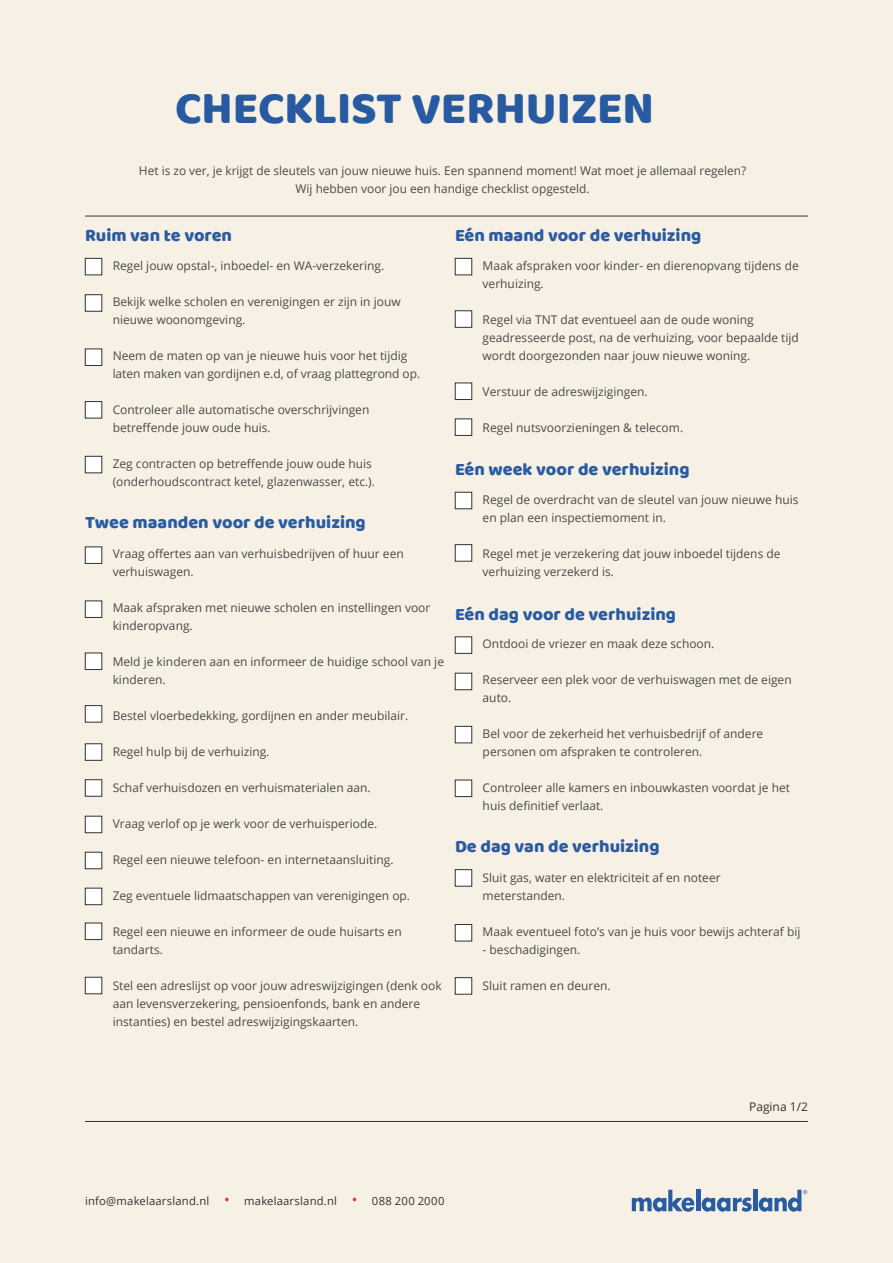
<style>
.page{position:relative;width:893px;height:1263px;background:#f7f1e5}
.page>*{position:absolute;margin:0;border:0;box-sizing:border-box;transform-origin:0 0}
.t1{font:46.5px "Baloo";color:#285aa1}
.t2{font:18px "Baloo";color:#2a5ba1}
.t3{font:12px/18px "Open Sans";color:#4a4a49}
.t4{font:12px "Open Sans";color:#333232}
.t5{font:11.25px "Open Sans";letter-spacing:.015em;color:#333232}
.t6{font:11.25px "Open Sans";letter-spacing:.035em;color:#333232}
.s1{font-size:15px;color:#d34016}
</style>
<div class="page">
<svg style="left:632px;top:1190px;width:62px;height:22px"></svg>
<hr style="left:696px;top:1190px;width:4px;height:21px;background:#295ba1">
<svg style="left:702px;top:1197px;width:50px;height:15px"></svg>
<hr style="left:753px;top:1190px;width:4px;height:21px;background:#295ba1">
<svg style="left:759px;top:1190px;width:48px;height:22px"></svg>
<hr style="left:85px;top:216px;width:723px;height:1px;background:#333">
<div style="left:85px;top:258px;width:17px;height:17px;background:#fff;border:1px solid #333232"></div>
<div style="left:455px;top:258px;width:17px;height:17px;background:#fff;border:1px solid #333232"></div>
<div style="left:455px;top:637px;width:17px;height:17px;background:#fff;border:1px solid #333232"></div>
<div style="left:455px;top:869px;width:17px;height:17px;background:#fff;border:1px solid #333232"></div>
<div style="left:455px;top:492px;width:17px;height:17px;background:#fff;border:1px solid #333232"></div>
<div style="left:85px;top:294px;width:17px;height:17px;background:#fff;border:1px solid #333232"></div>
<div style="left:455px;top:311px;width:17px;height:17px;background:#fff;border:1px solid #333232"></div>
<div style="left:455px;top:673px;width:17px;height:17px;background:#fff;border:1px solid #333232"></div>
<div style="left:455px;top:924px;width:17px;height:17px;background:#fff;border:1px solid #333232"></div>
<div style="left:455px;top:544px;width:17px;height:17px;background:#fff;border:1px solid #333232"></div>
<div style="left:85px;top:601px;width:17px;height:17px;background:#fff;border:1px solid #333232"></div>
<div style="left:85px;top:547px;width:17px;height:17px;background:#fff;border:1px solid #333232"></div>
<div style="left:85px;top:349px;width:17px;height:17px;background:#fff;border:1px solid #333232"></div>
<div style="left:455px;top:383px;width:17px;height:17px;background:#fff;border:1px solid #333232"></div>
<div style="left:455px;top:726px;width:17px;height:17px;background:#fff;border:1px solid #333232"></div>
<div style="left:455px;top:977px;width:17px;height:17px;background:#fff;border:1px solid #333232"></div>
<div style="left:85px;top:653px;width:17px;height:17px;background:#fff;border:1px solid #333232"></div>
<div style="left:85px;top:401px;width:17px;height:17px;background:#fff;border:1px solid #333232"></div>
<div style="left:455px;top:419px;width:17px;height:17px;background:#fff;border:1px solid #333232"></div>
<div style="left:455px;top:780px;width:17px;height:17px;background:#fff;border:1px solid #333232"></div>
<div style="left:85px;top:705px;width:17px;height:17px;background:#fff;border:1px solid #333232"></div>
<div style="left:85px;top:816px;width:17px;height:17px;background:#fff;border:1px solid #333232"></div>
<div style="left:85px;top:456px;width:17px;height:17px;background:#fff;border:1px solid #333232"></div>
<div style="left:85px;top:743px;width:17px;height:17px;background:#fff;border:1px solid #333232"></div>
<div style="left:85px;top:852px;width:17px;height:17px;background:#fff;border:1px solid #333232"></div>
<div style="left:85px;top:779px;width:17px;height:17px;background:#fff;border:1px solid #333232"></div>
<div style="left:85px;top:888px;width:17px;height:17px;background:#fff;border:1px solid #333232"></div>
<div style="left:85px;top:923px;width:17px;height:17px;background:#fff;border:1px solid #333232"></div>
<div style="left:85px;top:977px;width:17px;height:17px;background:#fff;border:1px solid #333232"></div>
<hr style="left:85px;top:1121px;width:723px;height:1px;background:#333">
<h1 class="t1" style="left:175px;top:80px;width:481px">CHECKLIST VERHUIZEN</h1>
<p class="t3" style="left:139px;top:161px;width:609px;text-align:center">Het is zo ver, je krijgt de sleutels van jouw nieuwe huis. Een spannend moment! Wat moet je allemaal regelen?<br>Wij hebben voor jou een handige checklist opgesteld.</p>
<h2 class="t2" style="left:85px;top:224px;width:148px">Ruim van te voren</h2>
<h2 class="t2" style="left:455px;top:224px;width:248px">Eén maand voor de verhuizing</h2>
<p class="t3" style="left:113px;top:256px;width:273px">Regel jouw opstal-, inboedel- en WA-verzekering.</p>
<p class="t3" style="left:113px;top:292px;width:290px">Bekijk welke scholen en verenigingen er zijn in jouw nieuwe woonomgeving.</p>
<p class="t3" style="left:113px;top:346px;width:309px">Neem de maten op van je nieuwe huis voor het tijdig laten maken van gordijnen e.d, of vraag plattegrond op.</p>
<p class="t3" style="left:113px;top:400px;width:258px">Controleer alle automatische overschrijvingen betreffende jouw oude huis.</p>
<p class="t3" style="left:113px;top:454px;width:264px">Zeg contracten op betreffende jouw oude huis (onderhoudscontract ketel, glazenwasser, etc.).</p>
<h2 class="t2" style="left:85px;top:512px;width:282px">Twee maanden voor de verhuizing</h2>
<p class="t3" style="left:113px;top:544px;width:293px">Vraag offertes aan van verhuisbedrijven of huur een verhuiswagen.</p>
<p class="t3" style="left:113px;top:598px;width:319px">Maak afspraken met nieuwe scholen en instellingen voor kinderopvang.</p>
<p class="t3" style="left:113px;top:652px;width:333px">Meld je kinderen aan en informeer de huidige school van je kinderen.</p>
<p class="t3" style="left:113px;top:706px;width:297px">Bestel vloerbedekking, gordijnen en ander meubilair.</p>
<p class="t3" style="left:113px;top:742px;width:158px">Regel hulp bij de verhuizing.</p>
<p class="t3" style="left:113px;top:778px;width:260px">Schaf verhuisdozen en verhuismaterialen aan.</p>
<p class="t3" style="left:113px;top:814px;width:266px">Vraag verlof op je werk voor de verhuisperiode.</p>
<p class="t3" style="left:113px;top:850px;width:283px">Regel een nieuwe telefoon- en internetaansluiting.</p>
<p class="t3" style="left:113px;top:886px;width:299px">Zeg eventuele lidmaatschappen van verenigingen op.</p>
<p class="t3" style="left:113px;top:922px;width:291px">Regel een nieuwe en informeer de oude huisarts en tandarts.</p>
<p class="t3" style="left:113px;top:976px;width:331px">Stel een adreslijst op voor jouw adreswijzigingen (denk ook aan levensverzekering, pensioenfonds, bank en andere instanties) en bestel adreswijzigingskaarten.</p>
<p class="t3" style="left:483px;top:256px;width:318px">Maak afspraken voor kinder- en dierenopvang tijdens de verhuizing.</p>
<p class="t3" style="left:483px;top:310px;width:318px">Regel via TNT dat eventueel aan de oude woning geadresseerde post, na de verhuizing, voor bepaalde tijd wordt doorgezonden naar jouw nieuwe woning.</p>
<p class="t3" style="left:483px;top:382px;width:166px">Verstuur de adreswijzigingen.</p>
<p class="t3" style="left:483px;top:418px;width:202px">Regel nutsvoorzieningen &amp; telecom.</p>
<h2 class="t2" style="left:455px;top:458px;width:236px">Eén week voor de verhuizing</h2>
<p class="t3" style="left:483px;top:490px;width:317px">Regel de overdracht van de sleutel van jouw nieuwe huis en plan een inspectiemoment in.</p>
<p class="t3" style="left:483px;top:544px;width:299px">Regel met je verzekering dat jouw inboedel tijdens de verhuizing verzekerd is.</p>
<h2 class="t2" style="left:455px;top:603px;width:223px">Eén dag voor de verhuizing</h2>
<p class="t3" style="left:483px;top:634px;width:233px">Ontdooi de vriezer en maak deze schoon.</p>
<p class="t3" style="left:483px;top:670px;width:311px">Reserveer een plek voor de verhuiswagen met de eigen auto.</p>
<p class="t3" style="left:483px;top:724px;width:282px">Bel voor de zekerheid het verhuisbedrijf of andere personen om afspraken te controleren.</p>
<p class="t3" style="left:483px;top:778px;width:309px">Controleer alle kamers en inbouwkasten voordat je het huis definitief verlaat.</p>
<h2 class="t2" style="left:455px;top:836px;width:206px">De dag van de verhuizing</h2>
<p class="t3" style="left:483px;top:868px;width:239px">Sluit gas, water en elektriciteit af en noteer meterstanden.</p>
<p class="t3" style="left:483px;top:922px;width:319px">Maak eventueel foto’s van je huis voor bewijs achteraf bij</p>
<p class="t3" style="left:483px;top:940px;width:99px">- beschadigingen.</p>
<p class="t3" style="left:483px;top:976px;width:130px">Sluit ramen en deuren.</p>
<p class="t4" style="left:749px;top:1098px;width:60px">Pagina 1/2</p>
<p class="t5" style="left:85px;top:1193px;width:146px">info@makelaarsland.nl <span class="s1">•</span></p>
<p class="t5" style="left:244px;top:1193px;width:115px">makelaarsland.nl <span class="s1">•</span></p>
<p class="t6" style="left:372px;top:1193px;width:74px">088 200 2000</p>
</div>
